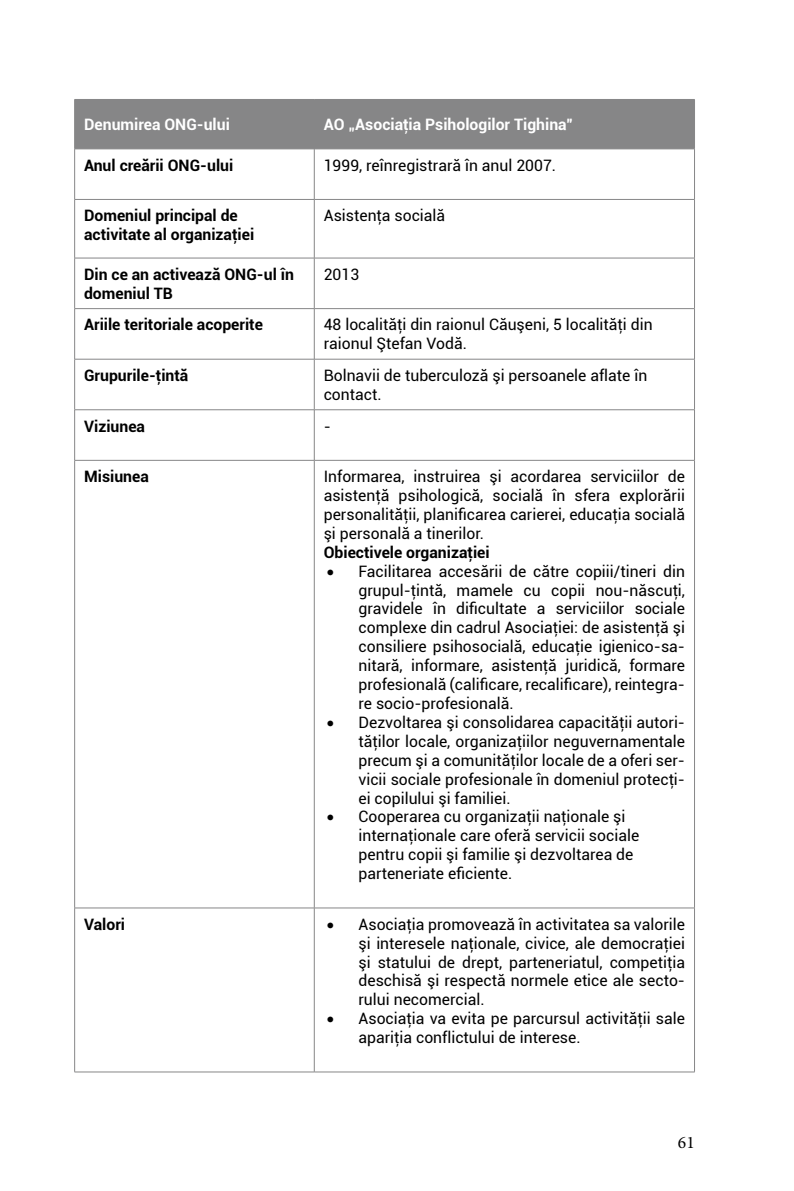
<style>
.page{position:relative;width:794px;height:1191px;background:#fff}
.page>*{position:absolute;margin:0;border:0;box-sizing:border-box;transform-origin:0 0}
.t1{font:17.5px "Minion Pro";color:#000}
.t2{font:15.75px/18.9px "Roboto";color:#000}
.t3{font:700 15.75px/18.9px "Roboto";color:#000}
.t4{font:700 15.75px "Roboto";color:#fff}
</style>
<div class="page">
<div style="left:75px;top:100px;width:619px;height:49px;background:#868687"></div>
<hr style="left:74px;top:99px;width:240px;height:1px;background:#868687">
<hr style="left:74px;top:100px;width:1px;height:49px;background:#868687">
<hr style="left:314px;top:99px;width:380px;height:1px;background:#868687">
<hr style="left:314px;top:100px;width:1px;height:49px;background:#868687">
<hr style="left:694px;top:100px;width:1px;height:49px;background:#868687">
<hr style="left:74px;top:149px;width:240px;height:1px;background:#868687">
<hr style="left:74px;top:149px;width:1px;height:50px;background:#868687">
<hr style="left:314px;top:149px;width:380px;height:1px;background:#868687">
<hr style="left:314px;top:149px;width:1px;height:50px;background:#868687">
<hr style="left:694px;top:149px;width:1px;height:50px;background:#868687">
<hr style="left:74px;top:199px;width:240px;height:1px;background:#868687">
<hr style="left:74px;top:200px;width:1px;height:58px;background:#868687">
<hr style="left:314px;top:199px;width:380px;height:1px;background:#868687">
<hr style="left:314px;top:200px;width:1px;height:58px;background:#868687">
<hr style="left:694px;top:200px;width:1px;height:58px;background:#868687">
<hr style="left:74px;top:258px;width:240px;height:1px;background:#868687">
<hr style="left:74px;top:258px;width:1px;height:50px;background:#868687">
<hr style="left:314px;top:258px;width:380px;height:1px;background:#868687">
<hr style="left:314px;top:258px;width:1px;height:50px;background:#868687">
<hr style="left:694px;top:258px;width:1px;height:50px;background:#868687">
<hr style="left:74px;top:308px;width:240px;height:1px;background:#868687">
<hr style="left:74px;top:309px;width:1px;height:50px;background:#868687">
<hr style="left:314px;top:308px;width:380px;height:1px;background:#868687">
<hr style="left:314px;top:309px;width:1px;height:50px;background:#868687">
<hr style="left:694px;top:309px;width:1px;height:50px;background:#868687">
<hr style="left:74px;top:359px;width:240px;height:1px;background:#868687">
<hr style="left:74px;top:359px;width:1px;height:50px;background:#868687">
<hr style="left:314px;top:359px;width:380px;height:1px;background:#868687">
<hr style="left:314px;top:359px;width:1px;height:50px;background:#868687">
<hr style="left:694px;top:359px;width:1px;height:50px;background:#868687">
<hr style="left:74px;top:409px;width:240px;height:1px;background:#868687">
<hr style="left:74px;top:410px;width:1px;height:50px;background:#868687">
<hr style="left:314px;top:409px;width:380px;height:1px;background:#868687">
<hr style="left:314px;top:410px;width:1px;height:50px;background:#868687">
<hr style="left:694px;top:410px;width:1px;height:50px;background:#868687">
<hr style="left:74px;top:460px;width:240px;height:1px;background:#868687">
<hr style="left:74px;top:460px;width:1px;height:447px;background:#868687">
<hr style="left:314px;top:460px;width:380px;height:1px;background:#868687">
<hr style="left:314px;top:460px;width:1px;height:447px;background:#868687">
<hr style="left:694px;top:460px;width:1px;height:447px;background:#868687">
<hr style="left:74px;top:907px;width:240px;height:1px;background:#868687">
<hr style="left:74px;top:908px;width:1px;height:163px;background:#868687">
<hr style="left:314px;top:907px;width:380px;height:1px;background:#868687">
<hr style="left:314px;top:908px;width:1px;height:163px;background:#868687">
<hr style="left:694px;top:908px;width:1px;height:163px;background:#868687">
<hr style="left:74px;top:1071px;width:240px;height:1px;background:#868687">
<hr style="left:314px;top:1071px;width:380px;height:1px;background:#868687">
<p class="t4" style="left:84px;top:113px;width:147px">Denumirea ONG-ului</p>
<p class="t4" style="left:324px;top:113px;width:251px">AO „Asociaţia Psihologilor Tighina”</p>
<p class="t3" style="left:84px;top:155px;width:151px">Anul creării ONG-ului</p>
<p class="t2" style="left:324px;top:155px;width:234px">1999, reînregistrară în anul 2007.</p>
<p class="t3" style="left:84px;top:205px;width:172px">Domeniul principal de activitate al organizaţiei</p>
<p class="t2" style="left:324px;top:205px;width:123px">Asistenţa socială</p>
<p class="t3" style="left:84px;top:264px;width:211px">Din ce an activează ONG-ul în domeniul TB</p>
<p class="t2" style="left:324px;top:264px;width:37px">2013</p>
<p class="t3" style="left:84px;top:315px;width:180px">Ariile teritoriale acoperite</p>
<p class="t2" style="left:324px;top:315px;width:330px">48 localităţi din raionul Căuşeni, 5 localităţi din raionul Ştefan Vodă.</p>
<p class="t3" style="left:84px;top:365px;width:106px">Grupurile-ţintă</p>
<p class="t2" style="left:324px;top:365px;width:325px">Bolnavii de tuberculoză şi persoanele aflate în contact.</p>
<p class="t3" style="left:84px;top:416px;width:62px">Viziunea</p>
<p class="t2" style="left:324px;top:416px;width:9px">-</p>
<p class="t3" style="left:84px;top:466px;width:66px">Misiunea</p>
<p class="t2" style="left:324px;top:466px;width:363px;text-align:justify">Informarea, instruirea şi acordarea serviciilor de asistenţă psihologică, socială în sfera explorării personalităţii, planificarea carierei, educaţia socială şi personală a tinerilor.</p>
<p class="t3" style="left:324px;top:542px;width:167px">Obiectivele organizaţiei</p>
<p class="t2" style="left:358px;top:561px;width:328px;text-align:justify;text-indent:-32px">• Facilitarea accesării de către copiii/tineri din grupul-ţintă, mamele cu copii nou-născuţi, gravidele în dificultate a serviciilor sociale complexe din cadrul Asociaţiei: de asistenţă şi consiliere psihosocială, educaţie igienico-sa&shy;nitară, informare, asistenţă juridică, formare profesională (calificare, recalificare), reintegra&shy;re socio-profesională.</p>
<p class="t2" style="left:358px;top:712px;width:328px;text-align:justify;text-indent:-32px">• Dezvoltarea şi consolidarea capacităţii autori&shy;tăţilor locale, organizaţiilor neguvernamentale precum şi a comunităţilor locale de a oferi ser&shy;vicii sociale profesionale în domeniul protecţi&shy;ei copilului şi familiei.</p>
<p class="t2" style="left:358px;top:806px;width:282px;text-indent:-32px">• Cooperarea cu organizaţii naţionale şi internaţionale care oferă servicii sociale pentru copii şi familie şi dezvoltarea de parteneriate eficiente.</p>
<p class="t3" style="left:84px;top:914px;width:42px">Valori</p>
<p class="t2" style="left:358px;top:914px;width:328px;text-align:justify;text-indent:-32px">• Asociaţia promovează în activitatea sa valorile şi interesele naţionale, civice, ale democraţiei şi statului de drept, parteneriatul, competiţia deschisă şi respectă normele etice ale secto&shy;rului necomercial.</p>
<p class="t2" style="left:358px;top:1008px;width:328px;text-indent:-32px">• Asociaţia va evita pe parcursul activităţii sale apariţia conflictului de interese.</p>
<p class="t1" style="left:678px;top:1130px;width:18px">61</p>
</div>
